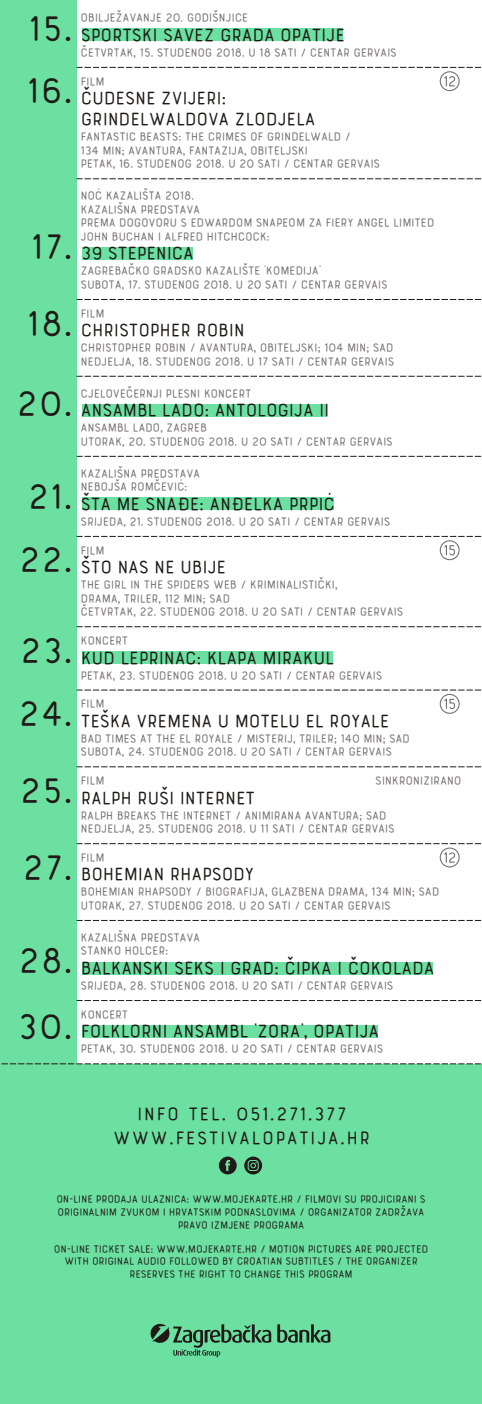
<style>
.page{position:relative;width:482px;height:1404px;background:#fff}
.page>*{position:absolute;margin:0;border:0;box-sizing:border-box;transform-origin:0 0}
.t1{font:700 40.5px "Bourton Line";letter-spacing:-.035em;color:#1f1a17}
.t2{font:700 21.3px/23.9px "Bourton Line";color:#1f1a17;text-align:center}
.t3{font:700 21px/21px "Bourton Line";letter-spacing:-.075em;color:#1f1a17}
.t4{font:700 13.5px/13.5px "Bourton Line";letter-spacing:-.075em;color:#737070}
.t5{font:700 12px/12.8px "Bourton Line";letter-spacing:-.075em;color:#1f1a17;text-align:center}
</style>
<div class="page">
<div style="left:82px;top:29px;width:261px;height:12px;background:#6be0a1"></div>
<div style="left:0;top:0;width:77px;height:1068px;background:#6be0a1"></div>
<div style="left:0;top:1064px;width:482px;height:340px;background:#6be0a1"></div>
<svg style="left:1px;top:1064px;width:481px;height:1px"></svg>
<svg style="left:150px;top:1324px;width:180px;height:33px"></svg>
<svg style="left:244px;top:1157px;width:18px;height:17px"></svg>
<svg style="left:219px;top:1157px;width:17px;height:17px"></svg>
<svg style="left:77px;top:178px;width:405px;height:1px"></svg>
<svg style="left:77px;top:299px;width:405px;height:1px"></svg>
<svg style="left:77px;top:376px;width:405px;height:1px"></svg>
<svg style="left:77px;top:456px;width:405px;height:1px"></svg>
<svg style="left:77px;top:626px;width:405px;height:1px"></svg>
<svg style="left:77px;top:767px;width:405px;height:1px"></svg>
<svg style="left:77px;top:920px;width:405px;height:1px"></svg>
<svg style="left:77px;top:1000px;width:405px;height:1px"></svg>
<div style="left:82px;top:247px;width:110px;height:13px;background:#6be0a1"></div>
<div style="left:82px;top:404px;width:245px;height:13px;background:#6be0a1"></div>
<div style="left:82px;top:498px;width:251px;height:12px;background:#6be0a1"></div>
<div style="left:82px;top:651px;width:250px;height:13px;background:#6be0a1"></div>
<div style="left:82px;top:962px;width:350px;height:12px;background:#6be0a1"></div>
<div style="left:82px;top:1025px;width:295px;height:13px;background:#6be0a1"></div>
<svg style="left:77px;top:536px;width:405px;height:24px"></svg>
<svg style="left:77px;top:690px;width:405px;height:24px"></svg>
<svg style="left:77px;top:843px;width:405px;height:24px"></svg>
<svg style="left:77px;top:67px;width:405px;height:24px"></svg>
<h1 class="t1" style="left:27px;top:12px;width:49px">15.</h1>
<p class="t4" style="left:80px;top:12px;width:170px">OBILJEŽAVANJE 20. GODIŠNJICE</p>
<h3 class="t3" style="left:80px;top:27px;width:267px">SPORTSKI SAVEZ GRADA OPATIJE</h3>
<p class="t4" style="left:80px;top:47px;width:318px">ÈETVRTAK, 15. STUDENOG 2018. U 18 SATI / CENTAR GERVAIS</p>
<h1 class="t1" style="left:25px;top:75px;width:50px">16.</h1>
<p class="t4" style="left:80px;top:76px;width:26px">FILM</p>
<h3 class="t3" style="left:80px;top:90px;width:237px">ÈUDESNE ZVIJERI:<br>GRINDELWALDOVA ZLODJELA</h3>
<p class="t4" style="left:80px;top:131px;width:302px">FANTASTIC BEASTS: THE CRIMES OF GRINDELWALD /<br>134 MIN; AVANTURA, FANTAZIJA, OBITELJSKI<br>PETAK, 16. STUDENOG 2018. U 20 SATI / CENTAR GERVAIS</p>
<h1 class="t1" style="left:29px;top:230px;width:46px">17.</h1>
<p class="t4" style="left:80px;top:190px;width:356px">NOÆ KAZALIŠTA 2018.<br>KAZALIŠNA PREDSTAVA<br>PREMA DOGOVORU S EDWARDOM SNAPEOM ZA FIERY ANGEL LIMITED<br>JOHN BUCHAN I ALFRED HITCHCOCK:</p>
<h3 class="t3" style="left:80px;top:245px;width:116px">39 STEPENICA</h3>
<p class="t4" style="left:80px;top:266px;width:309px">ZAGREBAÈKO GRADSKO KAZALIŠTE 'KOMEDIJA'<br>SUBOTA, 17. STUDENOG 2018. U 20 SATI / CENTAR GERVAIS</p>
<h1 class="t1" style="left:25px;top:307px;width:50px">18.</h1>
<p class="t4" style="left:80px;top:308px;width:26px">FILM</p>
<h3 class="t3" style="left:80px;top:322px;width:167px">CHRISTOPHER ROBIN</h3>
<p class="t4" style="left:80px;top:342px;width:316px">CHRISTOPHER ROBIN / AVANTURA, OBITELJSKI; 104 MIN; SAD<br>NEDJELJA, 18. STUDENOG 2018. U 17 SATI / CENTAR GERVAIS</p>
<h1 class="t1" style="left:15px;top:387px;width:61px">20.</h1>
<p class="t4" style="left:80px;top:388px;width:173px">CJELOVEÈERNJI PLESNI KONCERT</p>
<h3 class="t3" style="left:80px;top:402px;width:251px">ANSAMBL LADO: ANTOLOGIJA II</h3>
<p class="t4" style="left:80px;top:422px;width:314px">ANSAMBL LADO, ZAGREB<br>UTORAK, 20. STUDENOG 2018. U 20 SATI / CENTAR GERVAIS</p>
<h1 class="t1" style="left:26px;top:481px;width:49px">21.</h1>
<p class="t4" style="left:80px;top:468px;width:122px">KAZALIŠNA PREDSTAVA<br>NEBOJŠA ROMÈEVIÆ:</p>
<h3 class="t3" style="left:80px;top:496px;width:257px">ŠTA ME SNAÐE: ANÐELKA PRPIÆ</h3>
<p class="t4" style="left:80px;top:516px;width:312px">SRIJEDA, 21. STUDENOG 2018. U 20 SATI / CENTAR GERVAIS</p>
<h1 class="t1" style="left:18px;top:544px;width:58px">22.</h1>
<p class="t4" style="left:80px;top:545px;width:26px">FILM</p>
<h3 class="t3" style="left:80px;top:559px;width:148px">ŠTO NAS NE UBIJE</h3>
<p class="t4" style="left:80px;top:579px;width:325px">THE GIRL IN THE SPIDERS WEB / KRIMINALISTIÈKI,<br>DRAMA, TRILER, 112 MIN; SAD<br>ÈETVRTAK, 22. STUDENOG 2018. U 20 SATI / CENTAR GERVAIS</p>
<h1 class="t1" style="left:19px;top:634px;width:57px">23.</h1>
<p class="t4" style="left:80px;top:635px;width:50px">KONCERT</p>
<h3 class="t3" style="left:80px;top:649px;width:256px">KUD LEPRINAC: KLAPA MIRAKUL</h3>
<p class="t4" style="left:80px;top:670px;width:304px">PETAK, 23. STUDENOG 2018. U 20 SATI / CENTAR GERVAIS</p>
<h1 class="t1" style="left:17px;top:698px;width:59px">24.</h1>
<p class="t4" style="left:80px;top:698px;width:26px">FILM</p>
<h3 class="t3" style="left:80px;top:712px;width:311px">TEŠKA VREMENA U MOTELU EL ROYALE</h3>
<p class="t4" style="left:80px;top:733px;width:331px">BAD TIMES AT THE EL ROYALE / MISTERIJ, TRILER; 140 MIN; SAD<br>SUBOTA, 24. STUDENOG 2018. U 20 SATI / CENTAR GERVAIS</p>
<h1 class="t1" style="left:18px;top:774px;width:57px">25.</h1>
<p class="t4" style="left:80px;top:775px;width:26px">FILM</p>
<p class="t4" style="left:375px;top:775px;width:88px">SINKRONIZIRANO</p>
<h3 class="t3" style="left:80px;top:789px;width:177px">RALPH RUŠI INTERNET</h3>
<p class="t4" style="left:80px;top:810px;width:316px">RALPH BREAKS THE INTERNET / ANIMIRANA AVANTURA; SAD<br>NEDJELJA, 25. STUDENOG 2018. U 11 SATI / CENTAR GERVAIS</p>
<h1 class="t1" style="left:21px;top:851px;width:55px">27.</h1>
<p class="t4" style="left:80px;top:852px;width:26px">FILM</p>
<h3 class="t3" style="left:80px;top:866px;width:176px">BOHEMIAN RHAPSODY</h3>
<p class="t4" style="left:80px;top:887px;width:361px">BOHEMIAN RHAPSODY / BIOGRAFIJA, GLAZBENA DRAMA, 134 MIN; SAD<br>UTORAK, 27. STUDENOG 2018. U 20 SATI / CENTAR GERVAIS</p>
<h1 class="t1" style="left:17px;top:945px;width:59px">28.</h1>
<p class="t4" style="left:80px;top:932px;width:122px">KAZALIŠNA PREDSTAVA<br>STANKO HOLCER:</p>
<h3 class="t3" style="left:80px;top:960px;width:356px">BALKANSKI SEKS I GRAD: ÈIPKA I ÈOKOLADA</h3>
<p class="t4" style="left:80px;top:980px;width:315px">SRIJEDA, 28. STUDENOG 2018. U 20 SATI / CENTAR GERVAIS</p>
<h1 class="t1" style="left:16px;top:1010px;width:60px">30.</h1>
<p class="t4" style="left:80px;top:1009px;width:50px">KONCERT</p>
<h3 class="t3" style="left:80px;top:1023px;width:301px">FOLKLORNI ANSAMBL 'ZORA', OPATIJA</h3>
<p class="t4" style="left:80px;top:1043px;width:305px">PETAK, 30. STUDENOG 2018. U 20 SATI / CENTAR GERVAIS</p>
<h2 class="t2" style="left:112px;top:1104px;width:260px">INFO TEL. 051.271.377<br>WWW.FESTIVALOPATIJA.HR</h2>
<p class="t5" style="left:56px;top:1194px;width:371px">ON-LINE PRODAJA ULAZNICA: WWW.MOJEKARTE.HR / FILMOVI SU PROJICIRANI S<br>ORIGINALNIM ZVUKOM I HRVATSKIM PODNASLOVIMA / ORGANIZATOR ZADRŽAVA<br>PRAVO IZMJENE PROGRAMA</p>
<p class="t5" style="left:54px;top:1243px;width:376px">ON-LINE TICKET SALE: WWW.MOJEKARTE.HR / MOTION PICTURES ARE PROJECTED<br>WITH ORIGINAL AUDIO FOLLOWED BY CROATIAN SUBTITLES / THE ORGANIZER<br>RESERVES THE RIGHT TO CHANGE THIS PROGRAM</p>
</div>
